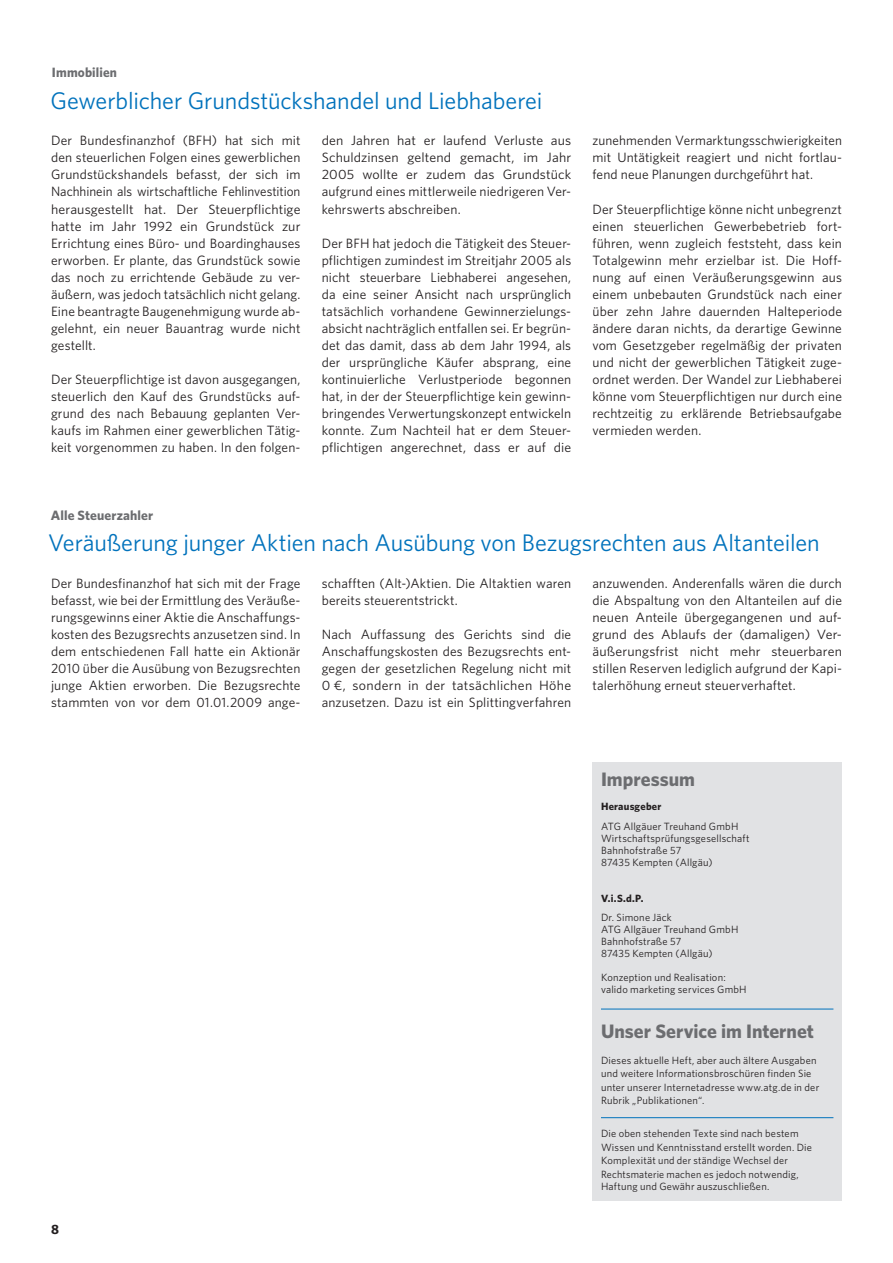
<style>
.page{position:relative;width:893px;height:1263px;background:#fff}
.page>*{position:absolute;margin:0;border:0;box-sizing:border-box;transform-origin:0 0}
.t1{font:24px "Whitney";letter-spacing:-.005em;color:#0072bc}
.t2{font:700 19.5px "Whitney";color:#6c6d70}
.t3{font:13.5px/17px "Whitney";letter-spacing:.01em;color:#231f20;text-align:justify}
.t4{font:700 13.5px "Whitney";letter-spacing:.01em;color:#6c6d70}
.t5{font:700 13.5px "Whitney";color:#231f20}
.t6{font:10.5px/12px "Whitney";letter-spacing:.02em;color:#231f20}
.t7{font:700 10.5px "Whitney";letter-spacing:.02em;color:#231f20}
</style>
<div class="page">
<div style="left:592px;top:762px;width:250px;height:438px;background:#e1e2e4"></div>
<hr style="left:601px;top:1009px;width:232px;height:1px;background:#0072bc">
<hr style="left:601px;top:1117px;width:232px;height:1px;background:#0072bc">
<p class="t4" style="left:52px;top:64px;width:67px">Immobilien</p>
<h1 class="t1" style="left:51px;top:86px;width:493px">Gewerblicher Grundstückshandel und Liebhaberei</h1>
<p class="t3" style="left:51px;top:132px;width:251px;text-align:left">Der Bundesfinanzhof (BFH) hat sich mit den steuerlichen Folgen eines gewerblichen Grundstückshandels befasst, der sich im Nachhinein als wirtschaftliche Fehlinvestition herausgestellt hat. Der Steuerpflichtige hatte im Jahr 1992 ein Grundstück zur Errichtung eines Büro- und Boardinghauses erworben. Er plante, das Grundstück sowie das noch zu errichtende Gebäude zu ver&shy;äußern, was jedoch tatsächlich nicht gelang.<br>Eine beantragte Baugenehmigung wurde ab&shy;gelehnt, ein neuer Bauantrag wurde nicht gestellt.</p>
<p class="t3" style="left:51px;top:370px;width:251px">Der Steuerpflichtige ist davon ausgegangen, steuerlich den Kauf des Grundstücks auf&shy;grund des nach Bebauung geplanten Ver&shy;kaufs im Rahmen einer gewerblichen Tätig&shy;keit vorgenommen zu haben. In den folgen-</p>
<p class="t3" style="left:322px;top:132px;width:251px">den Jahren hat er laufend Verluste aus Schuldzinsen geltend gemacht, im Jahr 2005 wollte er zudem das Grundstück aufgrund eines mittlerweile niedrigeren Ver&shy;kehrswerts abschreiben.</p>
<p class="t3" style="left:322px;top:234px;width:251px">Der BFH hat jedoch die Tätigkeit des Steuer&shy;pflichtigen zumindest im Streitjahr 2005 als nicht steuerbare Liebhaberei angesehen, da eine seiner Ansicht nach ursprünglich tatsächlich vorhandene Gewinnerzielungs&shy;absicht nachträglich entfallen sei. Er begrün&shy;det das damit, dass ab dem Jahr 1994, als der ursprüngliche Käufer absprang, eine kontinuierliche Verlustperiode begonnen hat, in der der Steuerpflichtige kein gewinn&shy;bringendes Verwertungskonzept entwickeln konnte. Zum Nachteil hat er dem Steuer&shy;pflichtigen angerechnet, dass er auf die</p>
<p class="t3" style="left:592px;top:132px;width:251px">zunehmenden Vermarktungsschwierigkeiten mit Untätigkeit reagiert und nicht fortlau&shy;fend neue Planungen durchgeführt hat.</p>
<p class="t3" style="left:592px;top:200px;width:251px;text-align:left">Der Steuerpflichtige könne nicht unbegrenzt einen steuerlichen Gewerbebetrieb fort&shy;führen, wenn zugleich feststeht, dass kein Totalgewinn mehr erzielbar ist. Die Hoff&shy;nung auf einen Veräußerungsgewinn aus einem unbebauten Grundstück nach einer über zehn Jahre dauernden Halteperiode ändere daran nichts, da derartige Gewinne vom Gesetzgeber regelmäßig der privaten und nicht der gewerblichen Tätigkeit zuge&shy;ordnet werden. Der Wandel zur Liebhaberei könne vom Steuerpflichtigen nur durch eine rechtzeitig zu erklärende Betriebsaufgabe vermieden werden.</p>
<p class="t4" style="left:51px;top:507px;width:104px">Alle Steuerzahler</p>
<h1 class="t1" style="left:48px;top:528px;width:773px">Veräußerung junger Aktien nach Ausübung von Bezugsrechten aus Altanteilen</h1>
<p class="t3" style="left:592px;top:574px;width:251px;text-align:left">anzuwenden. Anderenfalls wären die durch die Abspaltung von den Altanteilen auf die neuen Anteile übergegangenen und auf&shy;grund des Ablaufs der (damaligen) Ver&shy;äußerungsfrist nicht mehr steuerbaren stillen Reserven lediglich aufgrund der Kapi&shy;talerhöhung erneut steuerverhaftet.</p>
<p class="t3" style="left:51px;top:574px;width:251px">Der Bundesfinanzhof hat sich mit der Frage befasst, wie bei der Ermittlung des Veräuße&shy;rungsgewinns einer Aktie die Anschaffungs&shy;kosten des Bezugsrechts anzusetzen sind. In dem entschiedenen Fall hatte ein Aktionär 2010 über die Ausübung von Bezugsrechten junge Aktien erworben. Die Bezugsrechte stammten von vor dem 01.01.2009 ange-</p>
<p class="t3" style="left:322px;top:574px;width:251px">schafften (Alt-)Aktien. Die Altaktien waren bereits steuerentstrickt.</p>
<p class="t3" style="left:322px;top:625px;width:251px">Nach Auffassung des Gerichts sind die Anschaffungskosten des Bezugsrechts ent&shy;gegen der gesetzlichen Regelung nicht mit 0 €, sondern in der tatsächlichen Höhe anzusetzen. Dazu ist ein Splittingverfahren</p>
<p class="t5" style="left:51px;top:1221px;width:9px">8</p>
<h2 class="t2" style="left:601px;top:767px;width:96px">Impressum</h2>
<p class="t7" style="left:601px;top:800px;width:62px">Herausgeber</p>
<p class="t6" style="left:601px;top:820px;width:150px">ATG Allgäuer Treuhand GmbH<br>Wirtschaftsprüfungsgesellschaft<br>Bahnhofstraße 57<br>87435 Kempten (Allgäu)</p>
<p class="t7" style="left:601px;top:891px;width:44px">V.i.S.d.P.</p>
<p class="t6" style="left:601px;top:911px;width:139px">Dr. Simone Jäck<br>ATG Allgäuer Treuhand GmbH<br>Bahnhofstraße 57<br>87435 Kempten (Allgäu)</p>
<p class="t6" style="left:601px;top:971px;width:147px">Konzeption und Realisation: valido marketing services GmbH</p>
<h2 class="t2" style="left:601px;top:1019px;width:214px">Unser Service im Internet</h2>
<p class="t6" style="left:601px;top:1053px;width:220px;line-height:13.5px">Dieses aktuelle Heft, aber auch ältere Ausgaben und weitere Informationsbroschüren finden Sie unter unserer Internetadresse www.atg.de in der Rubrik „Publikationen“.</p>
<p class="t6" style="left:601px;top:1126px;width:213px;line-height:13.5px">Die oben stehenden Texte sind nach bestem Wissen und Kenntnisstand erstellt worden. Die Komplexität und der ständige Wechsel der Rechtsmaterie machen es jedoch notwendig,</p>
<p class="t6" style="left:601px;top:1180px;width:170px">Haftung und Gewähr auszuschließen.</p>
</div>
